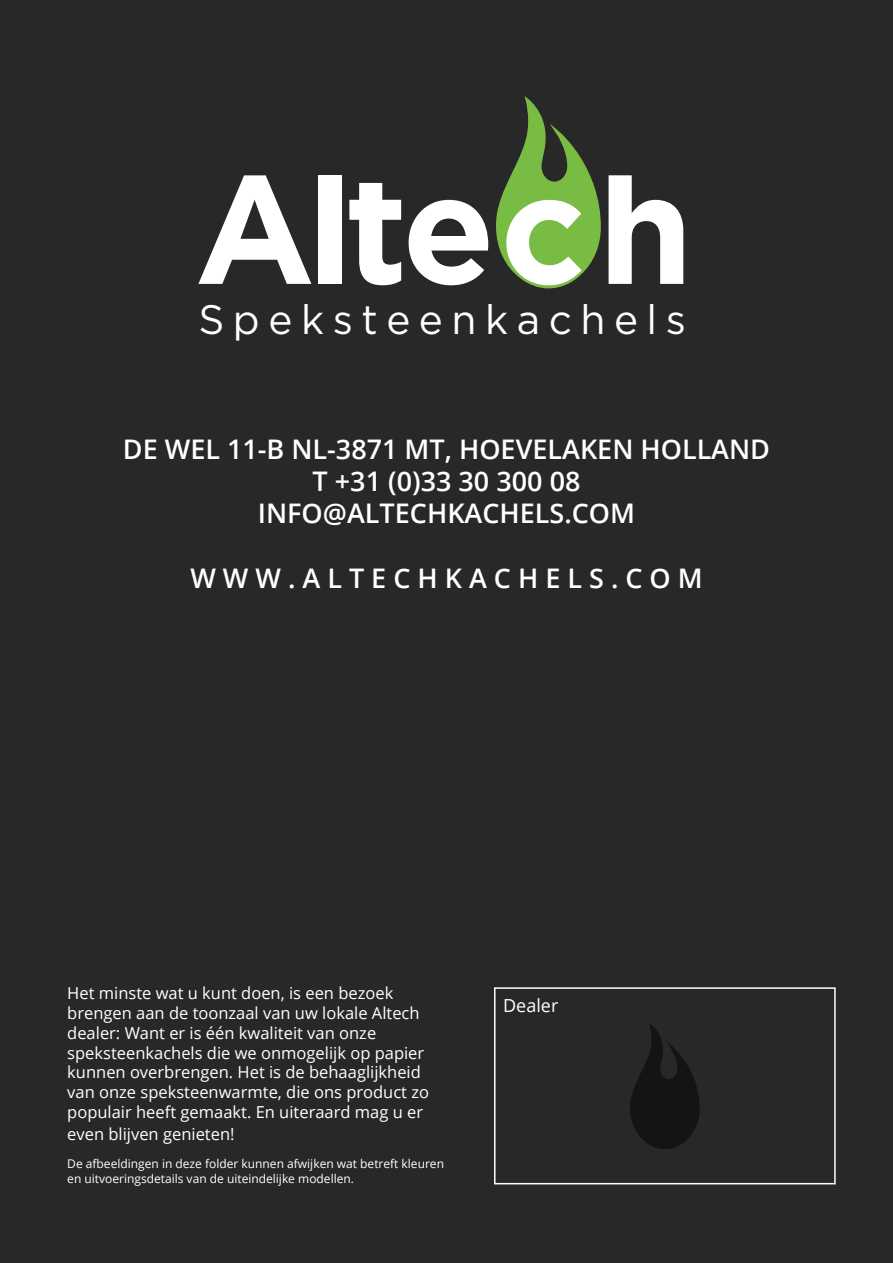
<style>
.page{position:relative;width:893px;height:1263px;background:#292829}
.page>*{position:absolute;margin:0;border:0;box-sizing:border-box;transform-origin:0 0}
.t1{font:41.1px "Gotham";letter-spacing:.21em;color:#fff}
.t2{font:600 27px "Open Sans";color:#fff}
.t3{font:18px "Open Sans";color:#fff}
.t4{font:16.5px/19.8px "Open Sans";color:#fff}
.t5{font:12px/14.4px "Open Sans";color:#fff}
</style>
<div class="page">
<div style="left:494px;top:987px;width:342px;height:197px;border:2px solid #fff"></div>
<svg style="left:198px;top:175px;width:113px;height:109px"></svg>
<div style="left:319px;top:175px;width:23px;height:109px;background:#fff"></div>
<svg style="left:349px;top:183px;width:52px;height:102px"></svg>
<svg style="left:409px;top:200px;width:79px;height:85px"></svg>
<svg style="left:609px;top:175px;width:74px;height:109px"></svg>
<svg style="left:496px;top:96px;width:105px;height:192px"></svg>
<svg style="left:630px;top:1023px;width:70px;height:126px"></svg>
<h1 class="t1" style="left:198px;top:294px;width:489px">Speksteenkachels</h1>
<h2 class="t2" style="left:123px;top:430px;width:626px">DE WEL 11-B NL-3871 MT, HOEVELAKEN H OLLAND</h2>
<h2 class="t2" style="left:313px;top:463px;width:269px">T +31 (0)33 30 300 08</h2>
<h2 class="t2" style="left:258px;top:495px;width:374px">IN FO@ALTECHKACHELS.COM</h2>
<h2 class="t2" style="left:190px;top:560px;width:509px">W W W . A L T E C H K A C H E L S . C O M</h2>
<p class="t4" style="left:67px;top:983px;width:363px">Het minste wat u kunt doen, is een bezoek brengen aan de toonzaal van uw lokale Altech dealer: Want er is één kwaliteit van onze speksteenkachels die we onmogelijk op papier kunnen overbrengen. Het is de behaaglijkheid van onze speksteenwarmte, die ons product zo populair heeft gemaakt. En uiteraard mag u er</p>
<p class="t4" style="left:67px;top:1123px;width:169px">even blijven genieten!</p>
<p class="t5" style="left:67px;top:1156px;width:378px">De afbeeldingen in deze folder kunnen afwijken wat betreft kleuren en uitvoeringsdetails van de uiteindelijke modellen.</p>
<p class="t3" style="left:503px;top:993px;width:57px">Dealer</p>
</div>
